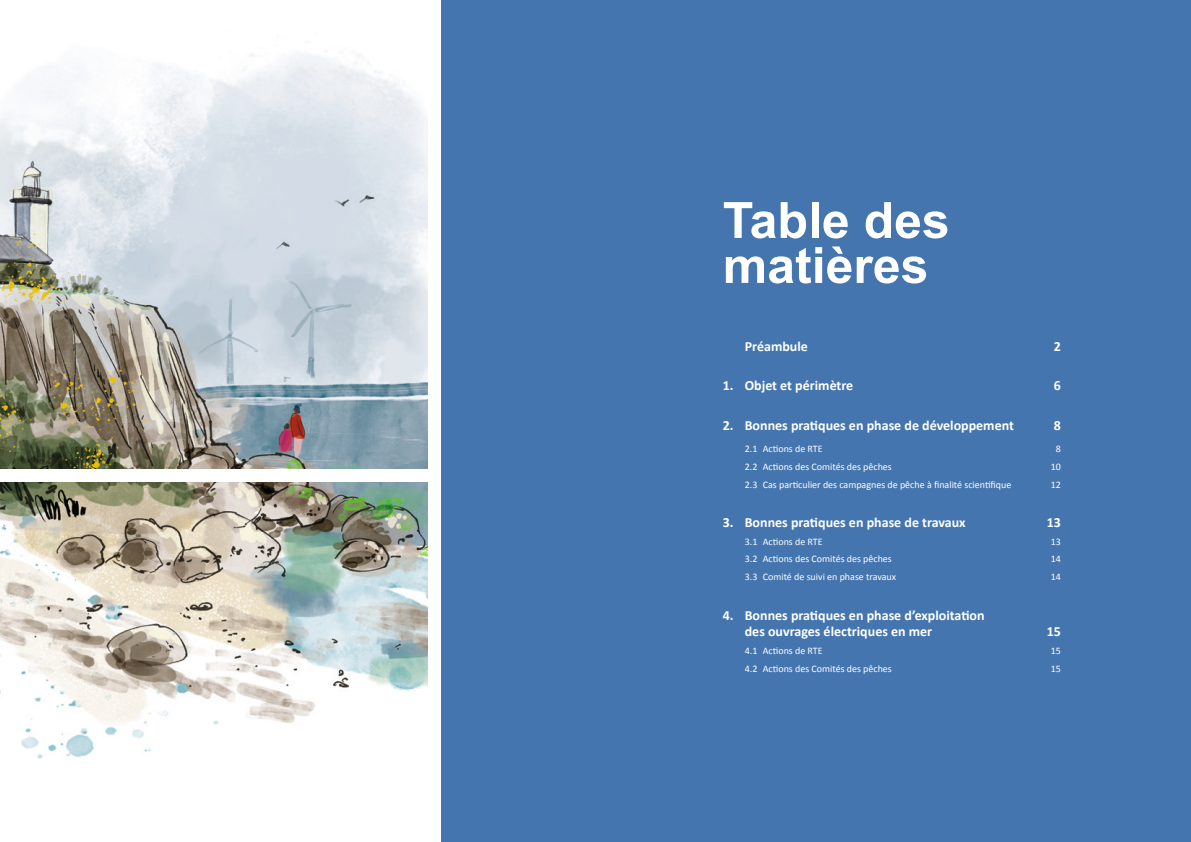
<style>
.page{position:relative;width:1191px;height:842px;background:#fff}
.page>*{position:absolute;margin:0;border:0;box-sizing:border-box;transform-origin:0 0}
.t1{font:700 50px/45px "Arial";color:#fff}
.t2{font:700 14px/16.8px "Calibri";color:#fff}
.t3{font:10px "Calibri";color:#fff}
</style>
<div class="page">
<img style="left:0;top:53px;width:428px;height:706px">
<div style="left:434px;top:0;width:757px;height:842px;background:#4575af"></div>
<div style="left:0;top:469px;width:435px;height:13px;background:#fff"></div>
<div style="left:428px;top:0;width:13px;height:842px;background:#fff"></div>
<h1 class="t1" style="left:723px;top:200px;width:228px">Table des matières</h1>
<h2 class="t2" style="left:744px;top:338px;width:65px">Préambule</h2>
<h2 class="t2" style="left:1053px;top:338px;width:9px">2</h2>
<h2 class="t2" style="left:723px;top:377px;width:132px">1. Objet et périmètre</h2>
<h2 class="t2" style="left:1053px;top:377px;width:9px">6</h2>
<h2 class="t2" style="left:723px;top:417px;width:293px">2. Bonnes pratiques en phase de développement</h2>
<h2 class="t2" style="left:1053px;top:417px;width:9px">8</h2>
<p class="t3" style="left:745px;top:443px;width:79px">2.1 Actions de RTE</p>
<p class="t3" style="left:1055px;top:443px;width:7px">8</p>
<p class="t3" style="left:745px;top:460px;width:149px">2.2 Actions des Comités des pêches</p>
<p class="t3" style="left:1050px;top:460px;width:12px">10</p>
<p class="t3" style="left:745px;top:478px;width:268px">2.3 Cas particulier des campagnes de pêche à finalité scientifique</p>
<p class="t3" style="left:1050px;top:478px;width:12px">12</p>
<h2 class="t2" style="left:723px;top:514px;width:244px">3. Bonnes pratiques en phase de travaux</h2>
<h2 class="t2" style="left:1046px;top:514px;width:16px">13</h2>
<p class="t3" style="left:745px;top:535px;width:79px">3.1 Actions de RTE</p>
<p class="t3" style="left:1050px;top:535px;width:12px">13</p>
<p class="t3" style="left:745px;top:553px;width:149px">3.2 Actions des Comités des pêches</p>
<p class="t3" style="left:1050px;top:553px;width:12px">14</p>
<p class="t3" style="left:745px;top:570px;width:153px">3.3 Comité de suivi en phase travaux</p>
<p class="t3" style="left:1050px;top:570px;width:12px">14</p>
<h2 class="t2" style="left:744px;top:606px;width:241px;text-indent:-22px">4. Bonnes pratiques en phase d’exploitation des ouvrages électriques en mer</h2>
<h2 class="t2" style="left:1046px;top:623px;width:16px">15</h2>
<p class="t3" style="left:745px;top:644px;width:79px">4.1 Actions de RTE</p>
<p class="t3" style="left:1050px;top:644px;width:12px">15</p>
<p class="t3" style="left:745px;top:662px;width:149px">4.2 Actions des Comités des pêches</p>
<p class="t3" style="left:1050px;top:662px;width:12px">15</p>
</div>
